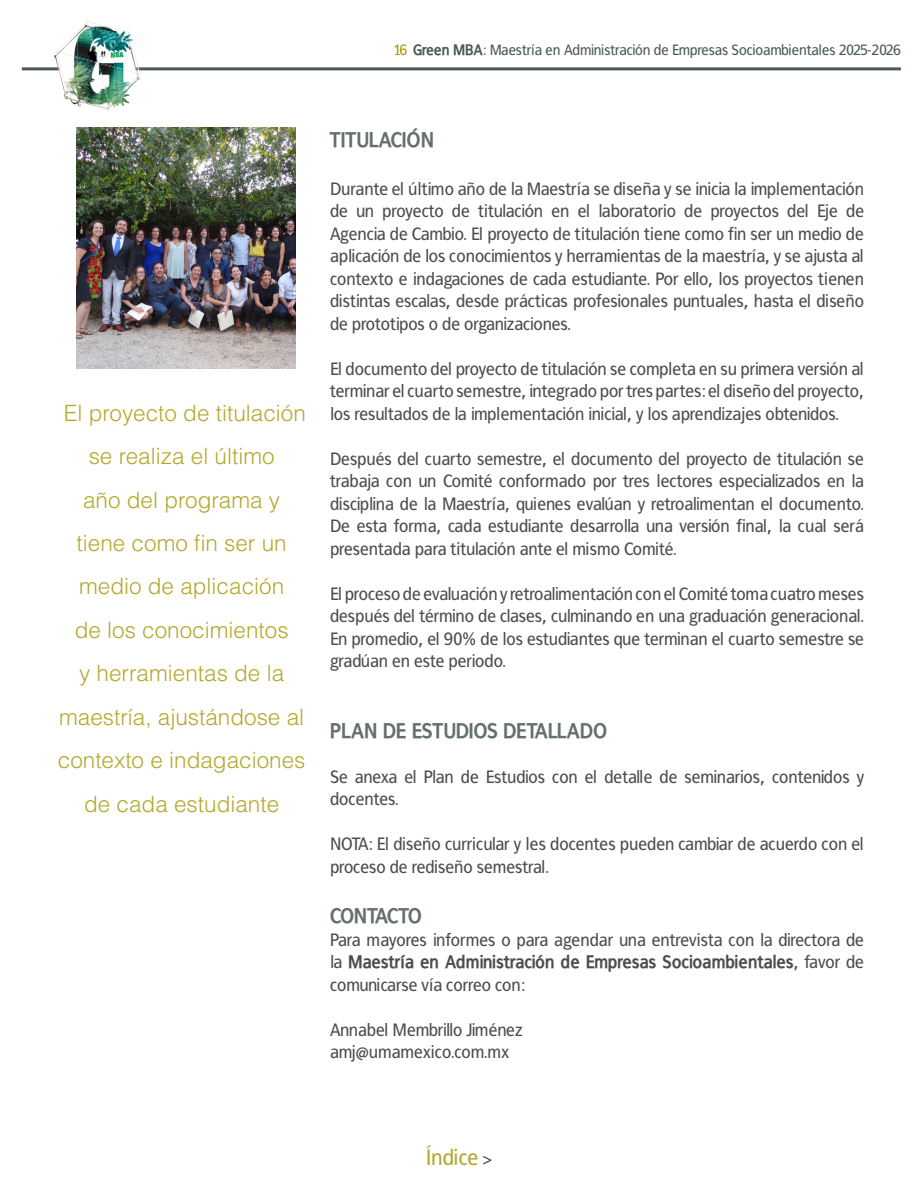
<style>
.page{position:relative;width:918px;height:1188px;background:#fff}
.page>*{position:absolute;margin:0;border:0;box-sizing:border-box;transform-origin:0 0}
.t1{font:300 22.5px/43.5px "Helvetica LT Std";color:#b3a82d;text-align:center}
.t2{font:22.5px "Francophil Sans";color:#b3a82d}
.t3{font:700 21px "Francophil Sans";color:#637169}
.t4{font:700 21px "Francophil Sans";letter-spacing:-.05em;color:#637169}
.t5{font:18px/22.5px "Francophil Sans";color:#4d4d4f;text-align:justify}
.t6{font:15px "Francophil Sans";color:#4c5b52}
.s1{color:#a59a00}
.s2{font-weight:700}
.s3{font-size:18px;color:#4d4d4f}
</style>
<div class="page">
<hr style="left:22px;top:67px;width:879px;height:3px;background:#4c5b52">
<img style="left:54px;top:20px;width:87px;height:90px">
<img style="left:76px;top:127px;width:220px;height:241px">
<p class="t6" style="left:393px;top:41px;width:510px"><span class="s1">16</span> <span class="s2">Green MBA</span>: Maestría en Administración de Empresas Socioambientales 2025-2026</p>
<p class="t1" style="left:58px;top:391px;width:250px">El proyecto de titulación se realiza el último<br>año del programa y tiene como fin ser un medio de aplicación<br>de los conocimientos<br>y herramientas de la maestría, ajustándose al contexto e indagaciones de cada estudiante</p>
<p class="t3" style="left:330px;top:128px;width:106px">TITULACIÓN</p>
<p class="t5" style="left:330px;top:177px;width:536px">Durante el último año de la Maestría se diseña y se inicia la implementación de un proyecto de titulación en el laboratorio de proyectos del Eje de Agencia de Cambio. El proyecto de titulación tiene como fin ser un medio de aplicación de los conocimientos y herramientas de la maestría, y se ajusta al contexto e indagaciones de cada estudiante. Por ello, los proyectos tienen distintas escalas, desde prácticas profesionales puntuales, hasta el diseño de prototipos o de organizaciones.</p>
<p class="t5" style="left:330px;top:357px;width:536px">El documento del proyecto de titulación se completa en su primera versión al terminar el cuarto semestre, integrado por tres partes: el diseño del proyecto, los resultados de la implementación inicial, y los aprendizajes obtenidos.</p>
<p class="t5" style="left:330px;top:447px;width:536px">Después del cuarto semestre, el documento del proyecto de titulación se trabaja con un Comité conformado por tres lectores especializados en la disciplina de la Maestría, quienes evalúan y retroalimentan el documento.<br>De esta forma, cada estudiante desarrolla una versión final, la cual será presentada para titulación ante el mismo Comité.</p>
<p class="t5" style="left:330px;top:582px;width:536px">El proceso de evaluación y retroalimentación con el Comité toma cuatro meses después del término de clases, culminando en una graduación generacional.<br>En promedio, el 90% de los estudiantes que terminan el cuarto semestre se gradúan en este periodo.</p>
<p class="t3" style="left:330px;top:718px;width:279px">PLAN DE ESTUDIOS DETALLADO</p>
<p class="t5" style="left:330px;top:765px;width:536px">Se anexa el Plan de Estudios con el detalle de seminarios, contenidos y docentes.</p>
<p class="t5" style="left:330px;top:833px;width:536px">NOTA: El diseño curricular y les docentes pueden cambiar de acuerdo con el proceso de rediseño semestral.</p>
<p class="t4" style="left:330px;top:903px;width:94px">CONTACTO</p>
<p class="t5" style="left:330px;top:928px;width:536px">Para mayores informes o para agendar una entrevista con la directora de la <span class="s2">Maestría en Administración de Empresas Socioambientales</span>, favor de comunicarse vía correo con:</p>
<p class="t5" style="left:330px;top:1018px;width:194px">Annabel Membrillo Jiménez amj@umamexico.com.mx</p>
<p class="t2" style="left:426px;top:1144px;width:68px">Índice <span class="s3">&gt;</span></p>
</div>
